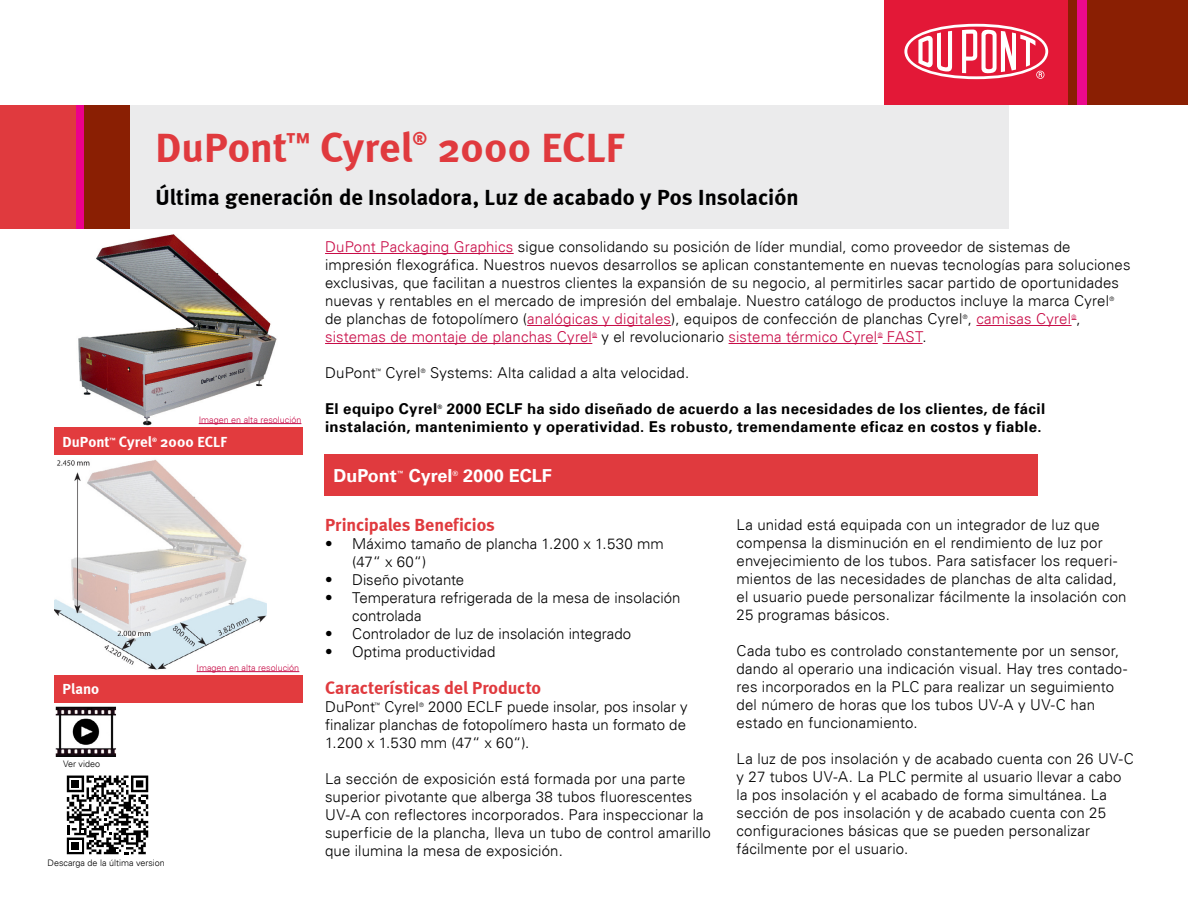
<style>
.page{position:relative;width:1188px;height:918px;background:#fff}
.page>*{position:absolute;margin:0;border:0;box-sizing:border-box;transform-origin:0 0}
.t1{font:700 42px "Meta";color:#e03a3e}
.t2{font:700 22.5px "Meta";color:#000}
.t3{font:700 18px "Meta";letter-spacing:-.005em;color:#e03a3e}
.t4{font:700 18px "Univers LT";color:#fff}
.t5{font:300 15px/18px "Univers LT";letter-spacing:.01em;color:#000}
.t6{font:700 15px/18px "Univers LT";letter-spacing:.025em;color:#000;text-align:right}
.t7{font:300 15px "Univers LT";letter-spacing:.01em;color:#c80c47}
.t8{font:700 15px "Meta";letter-spacing:.005em;color:#fff}
.t9{font:300 9px "Univers LT";color:#c80c47}
.t10{font:300 9px "Univers LT";color:#000}
.t11{font:700 7.2px "Univers LT";color:#fff}
.t12{font:300 6px "Univers LT";color:#000}
.t13{font:300 6px "Univers LT";color:#c80c47}
.t14{font:700 6px "Meta";color:#fff}
.t15{font:700 6px "Univers LT";color:#000}
.s1{color:#c80c47}
.s2{color:#000}
</style>
<div class="page">
<hr style="left:325px;top:253px;width:189px;height:1px;background:#c80c47">
<hr style="left:527px;top:325px;width:144px;height:1px;background:#c80c47">
<hr style="left:976px;top:325px;width:96px;height:1px;background:#c80c47">
<hr style="left:325px;top:343px;width:267px;height:1px;background:#c80c47">
<hr style="left:729px;top:343px;width:149px;height:1px;background:#c80c47">
<hr style="left:883px;top:343px;width:40px;height:1px;background:#c80c47">
<div style="left:324px;top:454px;width:714px;height:42px;background:#e03a3e"></div>
<div style="left:75px;top:105px;width:9px;height:124px;background:#ec008c"></div>
<div style="left:0;top:105px;width:76px;height:124px;background:#e03a3e"></div>
<div style="left:84px;top:105px;width:46px;height:124px;background:#8a1f03"></div>
<div style="left:131px;top:105px;width:878px;height:124px;background:#ebebec"></div>
<div style="left:54px;top:428px;width:248px;height:27px;background:#e23b3e"></div>
<div style="left:54px;top:675px;width:248px;height:28px;background:#e23b3e"></div>
<img style="left:78px;top:234px;width:204px;height:192px">
<hr style="left:199px;top:423px;width:102px;height:1px;background:#c80c47">
<img style="left:54px;top:459px;width:213px;height:214px">
<hr style="left:197px;top:671px;width:102px;height:1px;background:#c80c47">
<div style="left:1068px;top:0;width:120px;height:104px;background:#8a1f03"></div>
<div style="left:1077px;top:0;width:10px;height:104px;background:#ec098d"></div>
<div style="left:885px;top:0;width:183px;height:104px;background:#e31837"></div>
<svg style="left:904px;top:24px;width:144px;height:55px"></svg>
<svg style="left:67px;top:776px;width:81px;height:78px"></svg>
<img style="left:55px;top:707px;width:61px;height:50px">
<h1 class="t1" style="left:156px;top:122px;width:259px">DuPont<sup>™</sup> Cyrel</h1>
<p class="t3" style="left:413px;top:128px;width:16px">®</p>
<h1 class="t1" style="left:437px;top:122px;width:188px">2000 ECLF</h1>
<h2 class="t2" style="left:156px;top:184px;width:645px">Última generación de Insoladora, Luz de acabado y Pos Insolación</h2>
<p class="t5" style="left:325px;top:238px;width:807px"><span class="s1">DuPont Packaging Graphics</span> sigue consolidando su posición de líder mundial, como proveedor de sistemas de impresión flexográfica. Nuestros nuevos desarrollos se aplican constantemente en nuevas tecnologías para soluciones exclusivas, que facilitan a nuestros clientes la expansión de su negocio, al permitirles sacar partido de oportunidades nuevas y rentables en el mercado de impresión del embalaje. Nuestro catálogo de productos incluye la marca Cyrel</p>
<p class="t12" style="left:1110px;top:295px;width:6px">®</p>
<p class="t9" style="left:199px;top:414px;width:104px">Imagen en alta resolución</p>
<p class="t8" style="left:63px;top:433px;width:49px">DuPont</p>
<p class="t14" style="left:109px;top:436px;width:8px">™</p>
<p class="t8" style="left:119px;top:433px;width:35px">Cyrel</p>
<p class="t14" style="left:152px;top:436px;width:6px">®</p>
<p class="t8" style="left:160px;top:433px;width:68px">2000 ECLF</p>
<p class="t8" style="left:63px;top:680px;width:38px">Plano</p>
<p class="t10" style="left:63px;top:758px;width:38px">Ver video</p>
<p class="t9" style="left:197px;top:662px;width:104px">Imagen en alta resolución</p>
<p class="t10" style="left:48px;top:857px;width:119px">Descarga de la última version</p>
<p class="t5" style="left:325px;top:310px;width:757px">de planchas de fotopolímero (<span class="s1">analógicas y digitales</span>), equipos de confección de planchas Cyrel , <span class="s1">camisas Cyrel</span> ,</p>
<p class="t12" style="left:963px;top:313px;width:6px">®</p>
<p class="t13" style="left:1072px;top:313px;width:6px">®</p>
<p class="t7" style="left:325px;top:328px;width:268px">sistemas de montaje de planchas Cyrel</p>
<p class="t13" style="left:592px;top:331px;width:6px">®</p>
<p class="t7" style="left:602px;top:328px;width:277px"><span class="s2">y el revolucionario</span> sistema térmico Cyrel</p>
<p class="t13" style="left:878px;top:331px;width:6px">®</p>
<p class="t7" style="left:887px;top:328px;width:41px">FAST<span class="s2">.</span></p>
<p class="t5" style="left:325px;top:364px;width:52px">DuPont</p>
<p class="t12" style="left:376px;top:367px;width:7px">™</p>
<p class="t5" style="left:386px;top:364px;width:36px">Cyrel</p>
<p class="t12" style="left:421px;top:367px;width:6px">®</p>
<p class="t5" style="left:430px;top:364px;width:261px">Systems: Alta calidad a alta velocidad.</p>
<p class="t6" style="left:325px;top:400px;width:114px">El equipo Cyrel</p>
<p class="t15" style="left:438px;top:403px;width:6px">®</p>
<p class="t6" style="left:325px;top:400px;width:722px">2000 ECLF ha sido diseñado de acuerdo a las necesidades de los clientes, de fácil<br>instalación, mantenimiento y operatividad. Es robusto, tremendamente eficaz en costos y fiable.</p>
<p class="t4" style="left:333px;top:465px;width:65px">DuPont</p>
<p class="t11" style="left:397px;top:469px;width:9px">™</p>
<p class="t4" style="left:409px;top:465px;width:45px">Cyrel</p>
<p class="t11" style="left:452px;top:469px;width:7px">®</p>
<p class="t4" style="left:463px;top:465px;width:90px">2000 ECLF</p>
<p class="t3" style="left:325px;top:514px;width:171px">Principales Beneficios</p>
<p class="t5" style="left:352px;top:535px;width:313px;text-indent:-27px">• Máximo tamaño de plancha 1.200 x 1.530 mm (47“ x 60“)</p>
<p class="t5" style="left:325px;top:571px;width:141px">• Diseño pivotante</p>
<p class="t5" style="left:352px;top:589px;width:330px;text-indent:-27px">• Temperatura refrigerada de la mesa de insolación controlada</p>
<p class="t5" style="left:325px;top:625px;width:308px">• Controlador de luz de insolación integrado</p>
<p class="t5" style="left:325px;top:643px;width:172px">• Optima productividad</p>
<p class="t3" style="left:325px;top:677px;width:218px">Características del Producto</p>
<p class="t5" style="left:325px;top:698px;width:51px">DuPont</p>
<p class="t12" style="left:375px;top:701px;width:7px">™</p>
<p class="t5" style="left:384px;top:698px;width:36px">Cyrel</p>
<p class="t12" style="left:419px;top:701px;width:6px">®</p>
<p class="t5" style="left:737px;top:516px;width:392px">La unidad está equipada con un integrador de luz que compensa la disminución en el rendimiento de luz por envejecimiento de los tubos. Para satisfacer los requeri&shy;mientos de las necesidades de planchas de alta calidad, el usuario puede personalizar fácilmente la insolación con 25 programas básicos.</p>
<p class="t5" style="left:737px;top:642px;width:392px">Cada tubo es controlado constantemente por un sensor, dando al operario una indicación visual. Hay tres contado&shy;res incorporados en la PLC para realizar un seguimiento del número de horas que los tubos UV-A y UV-C han estado en funcionamiento.</p>
<p class="t5" style="left:737px;top:750px;width:399px">La luz de pos insolación y de acabado cuenta con 26 UV-C y 27 tubos UV-A. La PLC permite al usuario llevar a cabo la pos insolación y el acabado de forma simultánea. La sección de pos insolación y de acabado cuenta con 25 configuraciones básicas que se pueden personalizar fácilmente por el usuario.</p>
<p class="t5" style="left:325px;top:698px;width:364px;text-align:justify;text-indent:103px">2000 ECLF puede insolar, pos insolar y finalizar planchas de fotopolímero hasta un formato de 1.200 x 1.530 mm (47“ x 60“).</p>
<p class="t5" style="left:325px;top:770px;width:387px">La sección de exposición está formada por una parte superior pivotante que alberga 38 tubos fluorescentes UV-A con reflectores incorporados. Para inspeccionar la superficie de la plancha, lleva un tubo de control amarillo que ilumina la mesa de exposición.</p>
</div>
